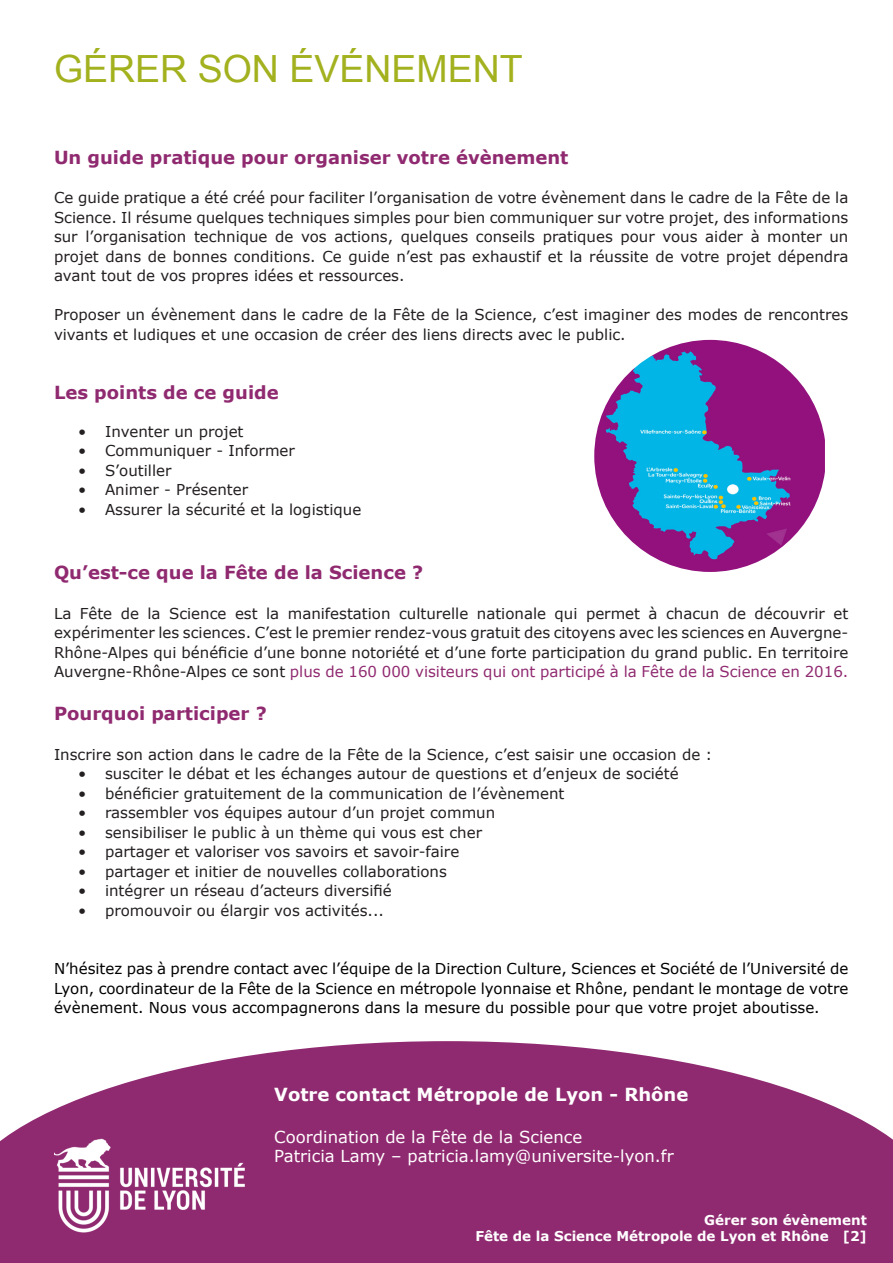
<style>
.page{position:relative;width:893px;height:1263px;background:#fff}
.page>*{position:absolute;margin:0;border:0;box-sizing:border-box;transform-origin:0 0}
.t1{font:37.5px "Arial";color:#a2b11d}
.t2{font:700 18px "Verdana";color:#902a70}
.t3{font:700 18px "Verdana";color:#fff}
.t4{font:16.5px "Verdana";color:#fff}
.t5{font:15px/19.5px "Verdana";color:#231f20;text-align:justify}
.t6{font:15px/19.5px "Verdana";color:#000;text-align:justify}
.t7{font:700 13.5px "Verdana";color:#fff}
.s1{color:#902a70}
</style>
<div class="page">
<svg style="left:0;top:1041px;width:893px;height:222px;background:#9f4784"></svg>
<img style="left:54px;top:1137px;width:192px;height:96px">
<img style="left:594px;top:340px;width:231px;height:232px">
<p class="t1" style="left:54px;top:43px;width:470px">GÉRER SON ÉVÉNEMENT</p>
<p class="t2" style="left:54px;top:145px;width:516px">Un guide pratique pour organiser votre évènement</p>
<p class="t5" style="left:54px;top:188px;width:796px">Ce guide pratique a été créé pour faciliter l’organisation de votre évènement dans le cadre de la Fête de la Science. Il résume quelques techniques simples pour bien communiquer sur votre projet, des informations sur l’organisation technique de vos actions, quelques conseils pratiques pour vous aider à monter un projet dans de bonnes conditions. Ce guide n’est pas exhaustif et la réussite de votre projet dépendra avant tout de vos propres idées et ressources.</p>
<p class="t5" style="left:54px;top:305px;width:796px">Proposer un évènement dans le cadre de la Fête de la Science, c’est imaginer des modes de rencontres vivants et ludiques et une occasion de créer des liens directs avec le public.</p>
<p class="t2" style="left:54px;top:380px;width:226px">Les points de ce guide</p>
<p class="t5" style="left:78px;top:421px;width:167px">• Inventer un projet</p>
<p class="t5" style="left:78px;top:441px;width:218px">• Communiquer - Informer</p>
<p class="t5" style="left:78px;top:460px;width:95px">• S’outiller</p>
<p class="t5" style="left:78px;top:480px;width:172px">• Animer - Présenter</p>
<p class="t5" style="left:78px;top:499px;width:285px">• Assurer la sécurité et la logistique</p>
<p class="t2" style="left:54px;top:560px;width:371px">Qu’est-ce que la Fête de la Science ?</p>
<p class="t5" style="left:54px;top:603px;width:796px">La Fête de la Science est la manifestation culturelle nationale qui permet à chacun de découvrir et expérimenter les sciences. C’est le premier rendez-vous gratuit des citoyens avec les sciences en Auvergne-Rhône-Alpes qui bénéficie d’une bonne notoriété et d’une forte participation du grand public. En territoire Auvergne-Rhône-Alpes ce sont <span class="s1">plus de 160 000 visiteurs qui ont participé à la Fête de la Science en 2016.</span></p>
<p class="t2" style="left:54px;top:701px;width:214px">Pourquoi participer ?</p>
<p class="t5" style="left:54px;top:744px;width:660px">Inscrire son action dans le cadre de la Fête de la Science, c’est saisir une occasion de :</p>
<p class="t5" style="left:78px;top:764px;width:602px">• susciter le débat et les échanges autour de questions et d’enjeux de société</p>
<p class="t5" style="left:78px;top:783px;width:488px">• bénéficier gratuitement de la communication de l’évènement</p>
<p class="t5" style="left:78px;top:803px;width:419px">• rassembler vos équipes autour d’un projet commun</p>
<p class="t5" style="left:78px;top:822px;width:406px">• sensibiliser le public à un thème qui vous est cher</p>
<p class="t5" style="left:78px;top:842px;width:383px">• partager et valoriser vos savoirs et savoir-faire</p>
<p class="t5" style="left:78px;top:861px;width:370px">• partager et initier de nouvelles collaborations</p>
<p class="t5" style="left:78px;top:881px;width:315px">• intégrer un réseau d’acteurs diversifié</p>
<p class="t5" style="left:78px;top:900px;width:307px">• promouvoir ou élargir vos activités...</p>
<p class="t6" style="left:54px;top:959px;width:796px">N’hésitez pas à prendre contact avec l’équipe de la Direction Culture, Sciences et Société de l’Université de Lyon, coordinateur de la Fête de la Science en métropole lyonnaise et Rhône, pendant le montage de votre évènement. Nous vous accompagnerons dans la mesure du possible pour que votre projet aboutisse.</p>
<p class="t3" style="left:274px;top:1082px;width:416px">Votre contact Métropole de Lyon - Rhône</p>
<p class="t4" style="left:274px;top:1125px;width:309px">Coordination de la Fête de la Science</p>
<p class="t4" style="left:274px;top:1145px;width:401px">Patricia Lamy – patricia.lamy@universite-lyon.fr</p>
<p class="t7" style="left:704px;top:1210px;width:164px">Gérer son évènement</p>
<p class="t7" style="left:475px;top:1226px;width:393px">Fête de la Science Métropole de Lyon et Rhône [2]</p>
</div>
